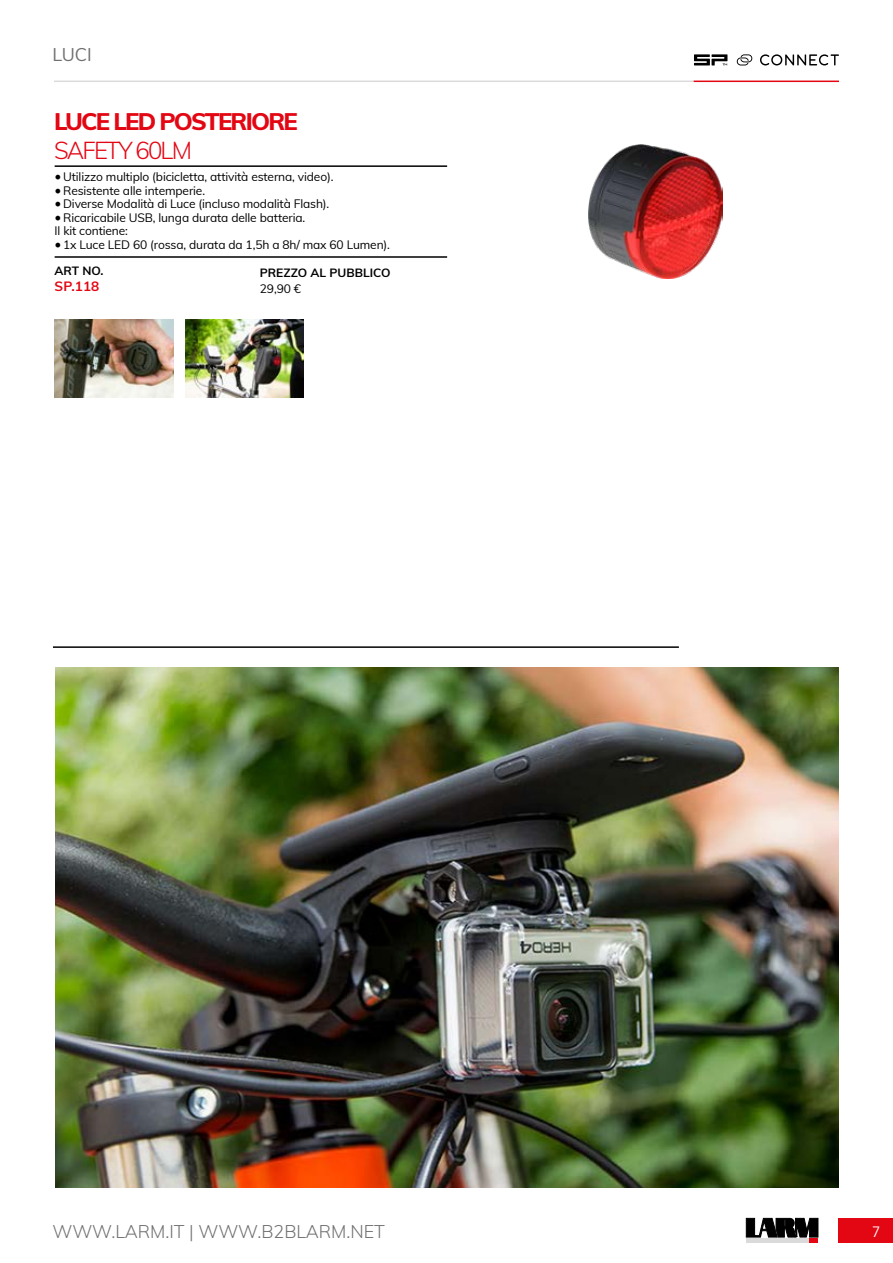
<style>
.page{position:relative;width:893px;height:1263px;background:#fff}
.page>*{position:absolute;margin:0;border:0;box-sizing:border-box;transform-origin:0 0}
.t1{font:800 24px "Muli";letter-spacing:-.075em;color:#e30613}
.t2{font:300 24px "Muli";letter-spacing:-.075em;color:#e30613}
.t3{font:300 18px "Muli";color:#717070}
.t4{font:18px "Muli";color:#717070}
.t5{font:15px "Avenir Next";color:#fff}
.t6{font:700 13.5px "Muli";color:#e30613}
.t7{font:12px/13.5px "Muli";letter-spacing:-.01em;color:#000}
.t8{font:700 12px "Muli";color:#000}
.s1{font-family:"Minion Pro";font-size:18px}
</style>
<div class="page">
<svg style="left:746px;top:1218px;width:72px;height:19px"></svg>
<div style="left:746px;top:1238px;width:72px;height:5px;background:#dadada"></div>
<div style="left:809px;top:1238px;width:9px;height:5px;background:#e30613"></div>
<hr style="left:54px;top:81px;width:640px;height:1px;background:#dadada">
<hr style="left:694px;top:81px;width:145px;height:1px;background:#e30613">
<div style="left:839px;top:1218px;width:54px;height:25px;background:#e30613"></div>
<svg style="left:760px;top:54px;width:79px;height:11px"></svg>
<svg style="left:694px;top:54px;width:33px;height:11px"></svg>
<svg style="left:737px;top:54px;width:15px;height:11px"></svg>
<hr style="left:55px;top:165px;width:392px;height:2px;background:#000">
<hr style="left:55px;top:256px;width:392px;height:2px;background:#000">
<img style="left:185px;top:320px;width:119px;height:77px">
<img style="left:55px;top:319px;width:119px;height:79px">
<img style="left:588px;top:145px;width:135px;height:133px">
<img style="left:55px;top:668px;width:784px;height:519px">
<hr style="left:53px;top:646px;width:626px;height:2px;background:#000">
<h2 class="t4" style="left:52px;top:41px;width:41px">LUCI</h2>
<h1 class="t1" style="left:54px;top:103px;width:246px">LUCE LED POSTERIORE</h1>
<h1 class="t2" style="left:54px;top:132px;width:140px">SAFETY 60LM</h1>
<p class="t7" style="left:55px;top:170px;width:280px"><span class="s1">•</span>Utilizzo multiplo (bicicletta, attività esterna, video).</p>
<p class="t7" style="left:55px;top:183px;width:152px"><span class="s1">•</span>Resistente alle intemperie.</p>
<p class="t7" style="left:55px;top:197px;width:276px"><span class="s1">•</span>Diverse Modalità di Luce (incluso modalità Flash).</p>
<p class="t7" style="left:55px;top:210px;width:252px"><span class="s1">•</span>Ricaricabile USB, lunga durata delle batteria.<br>Il kit contiene:</p>
<p class="t7" style="left:55px;top:237px;width:337px"><span class="s1">•</span>1x Luce LED 60 (rossa, durata da 1,5h a 8h/ max 60 Lumen).</p>
<p class="t8" style="left:55px;top:262px;width:50px">ART NO.</p>
<p class="t6" style="left:55px;top:277px;width:46px">SP.118</p>
<p class="t8" style="left:260px;top:264px;width:132px">PREZZO AL PUBBLICO</p>
<p class="t7" style="left:260px;top:281px;width:43px">29,90 €</p>
<h2 class="t3" style="left:52px;top:1218px;width:334px">WWW.LARM.IT | WWW.B2BLARM.NET</h2>
<p class="t5" style="left:872px;top:1219px;width:10px">7</p>
</div>
